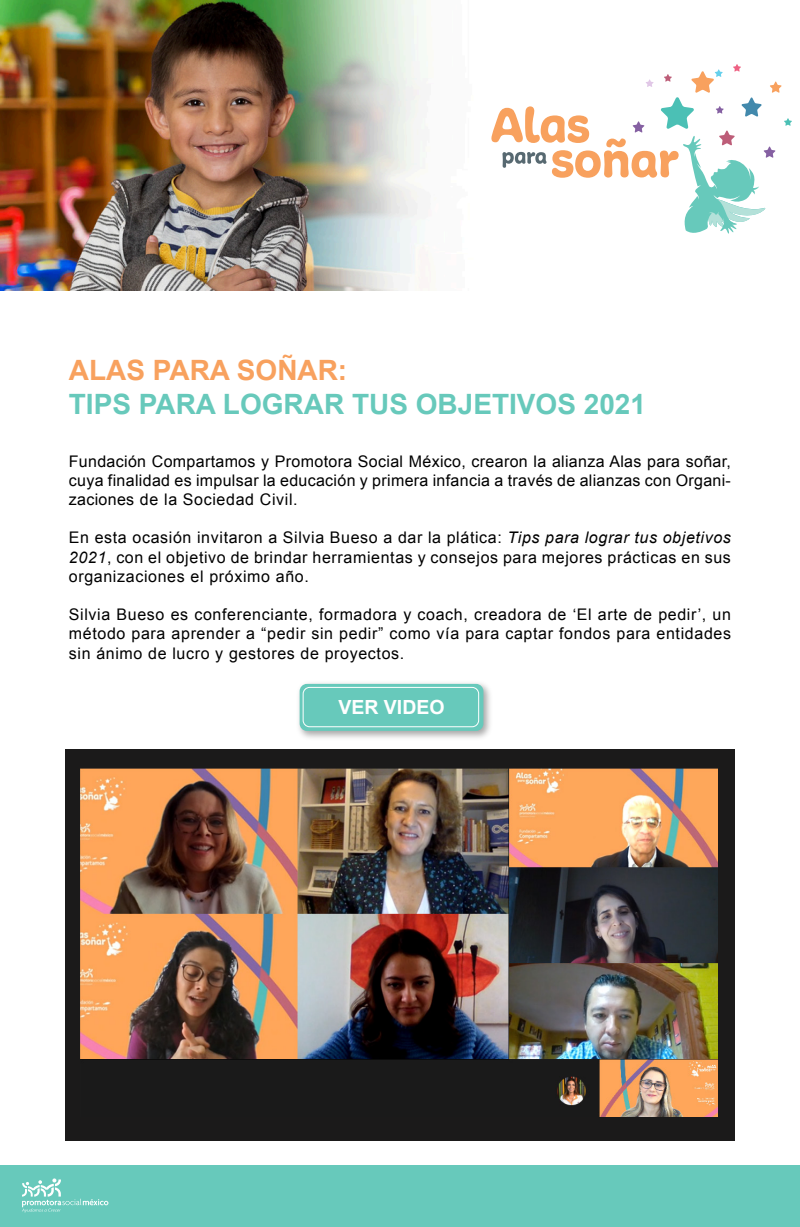
<style>
.page{position:relative;width:800px;height:1227px;background:#fff}
.page>*{position:absolute;margin:0;border:0;box-sizing:border-box;transform-origin:0 0}
.t1{font:700 28px "Arial";color:#67c9bb}
.t2{font:700 28px "Arial";color:#f8a15e}
.t3{font:700 19.5px "Arial";color:#fff}
.t4{font:16px/19.2px "Arial";letter-spacing:.04em;color:#000;text-align:justify}
.s1{font-style:italic}
</style>
<div class="page">
<div style="left:65px;top:750px;width:670px;height:391px;background:#1b1a1a"></div>
<div style="left:0;top:1165px;width:800px;height:62px;background:#67c9bb"></div>
<svg style="left:22px;top:1178px;width:86px;height:35px"></svg>
<img style="left:0;top:0;width:424px;height:291px">
<svg style="left:491px;top:64px;width:301px;height:170px"></svg>
<img style="left:81px;top:769px;width:637px;height:348px">
<img style="left:299px;top:683px;width:191px;height:55px">
<div style="left:300px;top:684px;width:183px;height:47px;background:#67c9bb;border-radius:7px"></div>
<div style="left:303px;top:687px;width:176px;height:40px;border:1px solid #fff;border-radius:7px"></div>
<h1 class="t2" style="left:69px;top:352px;width:280px">ALAS PARA SOÑAR:</h1>
<h1 class="t1" style="left:69px;top:386px;width:579px">TIPS PARA LOGRAR TUS OBJETIVOS 2021</h1>
<p class="t4" style="left:69px;top:452px;width:664px">Fundación Compartamos y Promotora Social México, crearon la alianza Alas para soñar, cuya finalidad es impulsar la educación y primera infancia a través de alianzas con Organi&shy;zaciones de la Sociedad Civil.</p>
<p class="t4" style="left:69px;top:528px;width:664px">En esta ocasión invitaron a Silvia Bueso a dar la plática: <span class="s1">Tips para lograr tus objetivos 2021</span>, con el objetivo de brindar herramientas y consejos para mejores prácticas en sus organizaciones el próximo año.</p>
<p class="t4" style="left:69px;top:605px;width:664px">Silvia Bueso es conferenciante, formadora y coach, creadora de ‘El arte de pedir’, un método para aprender a “pedir sin pedir” como vía para captar fondos para entidades sin ánimo de lucro y gestores de proyectos.</p>
<p class="t3" style="left:338px;top:694px;width:108px">VER VIDEO</p>
</div>
